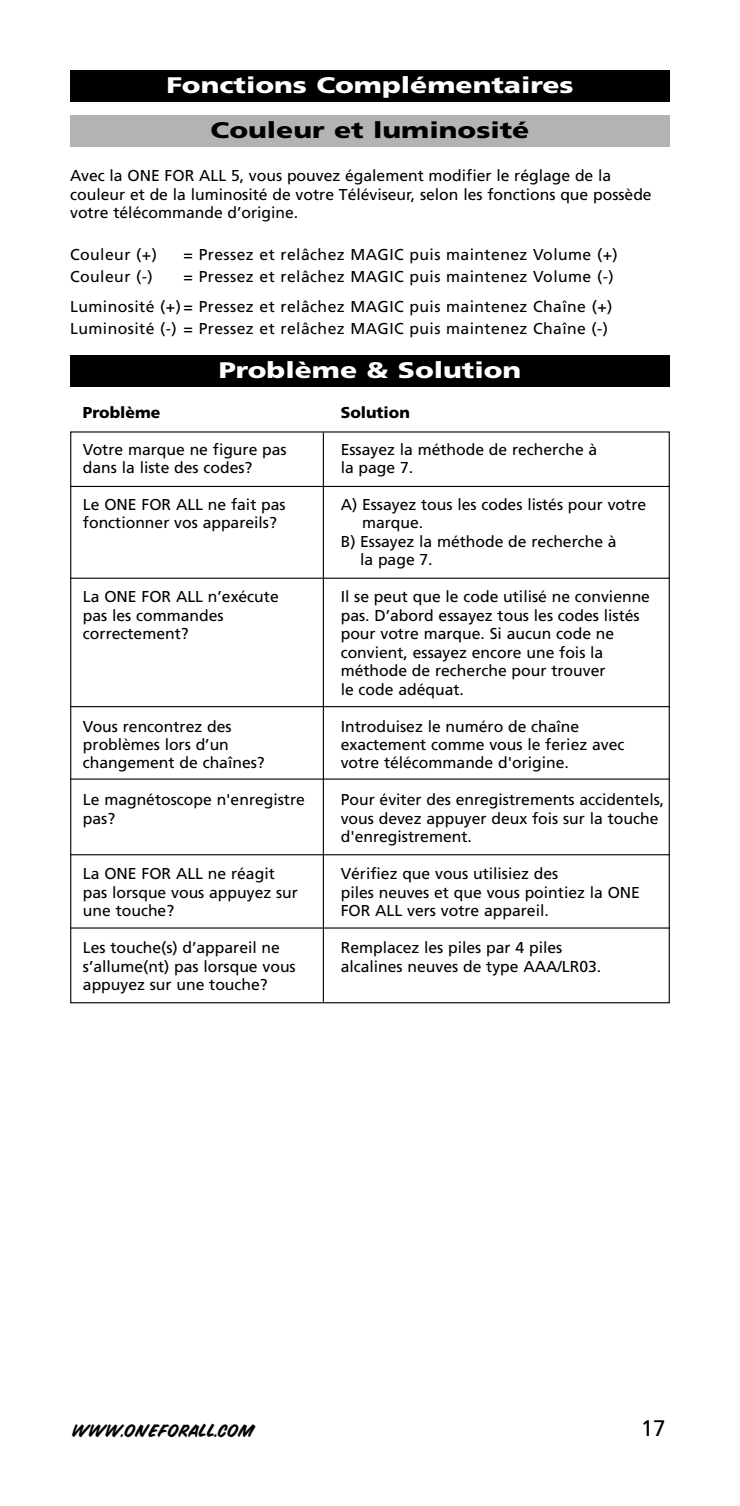
<style>
.page{position:relative;width:740px;height:1506px;background:#fff}
.page>*{position:absolute;margin:0;border:0;box-sizing:border-box;transform-origin:0 0}
.t1{font:900 22.5px "Frutiger";color:#fff;scale:1.25 1}
.t2{font:900 22.5px "Frutiger";color:#000;scale:1.25 1}
.t3{font:22.5px "Frutiger";color:#000}
.t4{font:15.75px/18.4px "Frutiger";color:#000}
.t5{font:15.75px/29.2px "Frutiger";letter-spacing:.025em;color:#000;text-align:right}
.t6{font:900 15.75px "Frutiger";color:#000}
.t7{font:13.5px "Snyder Speed";letter-spacing:.035em;color:#000}
</style>
<div class="page">
<div style="left:70px;top:354px;width:600px;height:32px;background:#000"></div>
<hr style="left:70px;top:486px;width:600px;height:1px;background:#000">
<hr style="left:70px;top:778px;width:600px;height:1px;background:#000">
<hr style="left:70px;top:854px;width:600px;height:1px;background:#000">
<hr style="left:70px;top:577px;width:600px;height:1px;background:#000">
<hr style="left:70px;top:706px;width:600px;height:1px;background:#000">
<hr style="left:70px;top:927px;width:600px;height:1px;background:#000">
<hr style="left:323px;top:432px;width:1px;height:569px;background:#000">
<div style="left:70px;top:115px;width:600px;height:32px;background:#b3b3b3"></div>
<div style="left:70px;top:70px;width:600px;height:32px;background:#000"></div>
<h1 class="t1" style="left:166px;top:76px;width:327px">Fonctions Complémentaires</h1>
<h1 class="t2" style="left:211px;top:121px;width:257px">Couleur et luminosité</h1>
<p class="t4" style="left:70px;top:167px;width:583px">Avec la ONE FOR ALL 5, vous pouvez également modifier le réglage de la couleur et de la luminosité de votre Téléviseur, selon les fonctions que possède votre télécommande d’origine.</p>
<p class="t5" style="left:70px;top:241px;width:88px">Couleur (+)</p>
<p class="t5" style="left:184px;top:241px;width:436px">= Pressez et relâchez MAGIC puis maintenez Volume (+)</p>
<p class="t5" style="left:70px;top:263px;width:84px">Couleur (-)</p>
<p class="t5" style="left:70px;top:263px;width:545px">= Pressez et relâchez MAGIC puis maintenez Volume (-)<br>Luminosité (+) = Pressez et relâchez MAGIC puis maintenez Chaîne (+)</p>
<p class="t5" style="left:70px;top:315px;width:539px">Luminosité (-) = Pressez et relâchez MAGIC puis maintenez Chaîne (-)</p>
<h1 class="t1" style="left:219px;top:361px;width:244px">Problème &amp; Solution</h1>
<p class="t6" style="left:83px;top:406px;width:79px">Problème</p>
<p class="t4" style="left:83px;top:441px;width:205px">Votre marque ne figure pas dans la liste des codes?</p>
<p class="t4" style="left:83px;top:496px;width:204px">Le ONE FOR ALL ne fait pas fonctionner vos appareils?</p>
<p class="t4" style="left:83px;top:589px;width:197px">La ONE FOR ALL n’exécute pas les commandes correctement?</p>
<p class="t4" style="left:83px;top:718px;width:183px">Vous rencontrez des problèmes lors d’un changement de chaînes?</p>
<p class="t4" style="left:83px;top:791px;width:224px">Le magnétoscope n'enregistre pas?</p>
<p class="t4" style="left:83px;top:865px;width:216px">La ONE FOR ALL ne réagit pas lorsque vous appuyez sur une touche?</p>
<p class="t4" style="left:83px;top:939px;width:214px">Les touche(s) d’appareil ne s’allume(nt) pas lorsque vous appuyez sur une touche?</p>
<p class="t6" style="left:341px;top:406px;width:71px">Solution</p>
<p class="t4" style="left:341px;top:441px;width:258px">Essayez la méthode de recherche à la page 7.</p>
<p class="t4" style="left:341px;top:496px;width:307px">A) Essayez tous les codes listés pour votre</p>
<p class="t4" style="left:362px;top:515px;width:63px">marque.</p>
<p class="t4" style="left:341px;top:533px;width:277px">B) Essayez la méthode de recherche à</p>
<p class="t4" style="left:360px;top:552px;width:74px">la page 7.</p>
<p class="t4" style="left:341px;top:589px;width:311px">Il se peut que le code utilisé ne convienne pas. D’abord essayez tous les codes listés pour votre marque. Si aucun code ne convient, essayez encore une fois la méthode de recherche pour trouver<br>le code adéquat.</p>
<p class="t4" style="left:341px;top:718px;width:285px">Introduisez le numéro de chaîne exactement comme vous le feriez avec votre télécommande d'origine.</p>
<p class="t4" style="left:341px;top:791px;width:325px">Pour éviter des enregistrements accidentels, vous devez appuyer deux fois sur la touche d'enregistrement.</p>
<p class="t4" style="left:341px;top:865px;width:301px">Vérifiez que vous utilisiez des<br>piles neuves et que vous pointiez la ONE<br>FOR ALL vers votre appareil.</p>
<p class="t4" style="left:341px;top:939px;width:262px">Remplacez les piles par 4 piles alcalines neuves de type AAA/LR03.</p>
<p class="t7" style="left:72px;top:1422px;width:184px">WWW.ONEFORALL.COM</p>
<h1 class="t3" style="left:641px;top:1418px;width:26px">17</h1>
</div>
